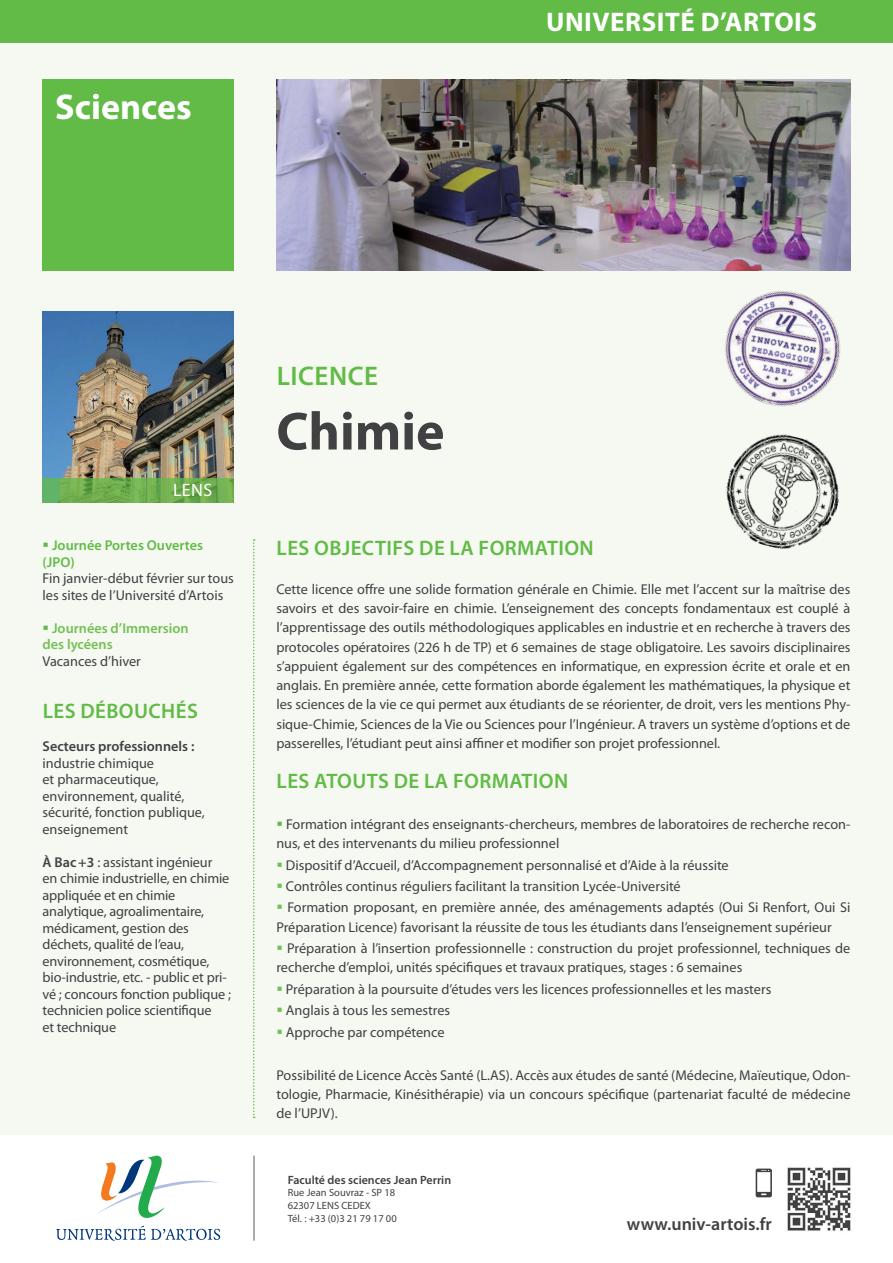
<style>
.page{position:relative;width:893px;height:1263px;background:#f5f9f2}
.page>*{position:absolute;margin:0;border:0;box-sizing:border-box;transform-origin:0 0}
.t1{font:700 54px "Myriad Pro";color:#414042}
.t2{font:700 36px "Myriad Pro";color:#fff}
.t3{font:700 27px "Myriad Pro";letter-spacing:.02em;color:#fff}
.t4{font:600 27px "Myriad Pro";letter-spacing:.02em;color:#62bb46}
.t5{font:600 21px "Myriad Pro";letter-spacing:.02em;color:#62bb46}
.t6{font:600 18px "Myriad Pro";color:#414042}
.t7{font:18px "Myriad Pro";color:#fff}
.t8{font:14.25px/16.5px "Myriad Pro";color:#414042}
.t9{font:600 14.25px "Myriad Pro";color:#74c054}
.t10{font:600 14.25px/16.5px "Myriad Pro";color:#62bb46}
.t11{font:600 12px "Myriad Pro";color:#414042}
.t12{font:10.5px "Myriad Pro";color:#414042}
.s1{color:#62bb46}
.s2{font-weight:600}
.s3{color:#74c054}
</style>
<div class="page">
<div style="left:0;top:1135px;width:893px;height:128px;background:#fff"></div>
<svg style="left:56px;top:1226px;width:164px;height:15px"></svg>
<svg style="left:98px;top:1155px;width:120px;height:63px"></svg>
<hr style="left:254px;top:1155px;width:1px;height:86px;background:#58595b">
<img style="left:787px;top:1167px;width:64px;height:64px">
<svg style="left:756px;top:1168px;width:16px;height:29px"></svg>
<div style="left:43px;top:80px;width:191px;height:191px;background:#62bb46"></div>
<img style="left:43px;top:311px;width:191px;height:167px">
<img style="left:276px;top:80px;width:574px;height:191px">
<div style="left:0;top:0;width:893px;height:43px;background:#62bb46"></div>
<svg style="left:253px;top:539px;width:2px;height:579px"></svg>
<svg style="left:43px;top:478px;width:191px;height:25px;background:#6ead50"></svg>
<img style="left:698px;top:265px;width:153px;height:142px">
<img style="left:726px;top:434px;width:113px;height:115px">
<p class="t2" style="left:55px;top:84px;width:138px">Sciences</p>
<p class="t3" style="left:546px;top:5px;width:272px">UNIVERSITÉ D’ARTOIS</p>
<p class="t7" style="left:173px;top:479px;width:41px">LENS</p>
<p class="t10" style="left:43px;top:537px;width:162px">▪ Journée Portes Ouvertes (JPO)</p>
<p class="t8" style="left:43px;top:570px;width:193px">Fin janvier-début février sur tous les sites de l’Université d’Artois</p>
<p class="t9" style="left:43px;top:619px;width:148px"><span class="s1">▪</span> Journées d’Immersion</p>
<p class="t9" style="left:43px;top:635px;width:72px">des lycéens</p>
<p class="t8" style="left:43px;top:652px;width:100px">Vacances d’hiver</p>
<p class="t5" style="left:43px;top:698px;width:157px">LES DÉBOUCHÉS</p>
<p class="t8" style="left:43px;top:738px;width:164px"><span class="s2">Secteurs professionnels : </span>industrie chimique<br>et pharmaceutique, environnement, qualité, sécurité, fonction publique, enseignement</p>
<p class="t8" style="left:43px;top:853px;width:188px"><span class="s2">À Bac+3</span> : assistant ingénieur en chimie industrielle, en chimie appliquée et en chimie analytique, agroalimentaire,</p>
<p class="t8" style="left:43px;top:919px;width:190px">médicament, gestion des déchets, qualité de l’eau, environnement, cosmétique, bio-industrie, etc. - public et pri&shy;vé ; concours fonction publique ; technicien police scientifique<br>et technique</p>
<p class="t4" style="left:277px;top:358px;width:103px">LICENCE</p>
<p class="t1" style="left:276px;top:396px;width:170px">Chimie</p>
<p class="t5" style="left:277px;top:535px;width:319px">LES OBJECTIFS DE LA FORMATION</p>
<p class="t8" style="left:276px;top:579px;width:576px;line-height:19.4px;text-align:justify">Cette licence offre une solide formation générale en Chimie. Elle met l’accent sur la maîtrise des savoirs et des savoir-faire en chimie. L’enseignement des concepts fondamentaux est couplé à l’apprentissage des outils méthodologiques applicables en industrie et en recherche à travers des protocoles opératoires (226 h de TP) et 6 semaines de stage obligatoire. Les savoirs disciplinaires s’appuient également sur des compétences en informatique, en expression écrite et orale et en anglais. En première année, cette formation aborde également les mathématiques, la physique et les sciences de la vie ce qui permet aux étudiants de se réorienter, de droit, vers les mentions Phy&shy;sique-Chimie, Sciences de la Vie ou Sciences pour l’Ingénieur. A travers un système d’options et de passerelles, l’étudiant peut ainsi affiner et modifier son projet professionnel.</p>
<p class="t5" style="left:277px;top:768px;width:293px">LES ATOUTS DE LA FORMATION</p>
<p class="t8" style="left:276px;top:814px;width:576px;line-height:19.4px"><span class="s1">▪</span> Formation intégrant des enseignants-chercheurs, membres de laboratoires de recherche recon&shy;nus, et des intervenants du milieu professionnel</p>
<p class="t8" style="left:276px;top:856px;width:454px"><span class="s3">▪</span> Dispositif d’Accueil, d’Accompagnement personnalisé et d’Aide à la réussite</p>
<p class="t8" style="left:276px;top:878px;width:406px"><span class="s3">▪</span> Contrôles continus réguliers facilitant la transition Lycée-Université</p>
<p class="t8" style="left:276px;top:898px;width:575px;line-height:19.4px"><span class="s3">▪</span> Formation proposant, en première année, des aménagements adaptés (Oui Si Renfort, Oui Si<br>Préparation Licence) favorisant la réussite de tous les étudiants dans l’enseignement supérieur</p>
<p class="t8" style="left:276px;top:938px;width:575px;line-height:19.4px"><span class="s3">▪</span> Préparation à l’insertion professionnelle : construction du projet professionnel, techniques de recherche d’emploi, unités spécifiques et travaux pratiques, stages : 6 semaines</p>
<p class="t8" style="left:276px;top:980px;width:496px"><span class="s3">▪</span> Préparation à la poursuite d’études vers les licences professionnelles et les masters</p>
<p class="t8" style="left:276px;top:1002px;width:175px"><span class="s3">▪</span> Anglais à tous les semestres</p>
<p class="t8" style="left:276px;top:1023px;width:170px"><span class="s3">▪</span> Approche par compétence</p>
<p class="t8" style="left:276px;top:1065px;width:576px;line-height:19.4px;text-align:justify">Possibilité de Licence Accès Santé (L.AS). Accès aux études de santé (Médecine, Maïeutique, Odon&shy;tologie, Pharmacie, Kinésithérapie) via un concours spécifique (partenariat faculté de médecine de l’UPJV).</p>
<p class="t11" style="left:288px;top:1172px;width:165px">Faculté des sciences Jean Perrin</p>
<p class="t12" style="left:288px;top:1186px;width:109px">Rue Jean Souvraz - SP 18</p>
<p class="t12" style="left:288px;top:1199px;width:85px">62307 LENS CEDEX</p>
<p class="t12" style="left:288px;top:1211px;width:110px">Tél. : +33 (0)3 21 79 17 00</p>
<p class="t6" style="left:627px;top:1212px;width:146px">www.univ-artois.fr</p>
</div>
